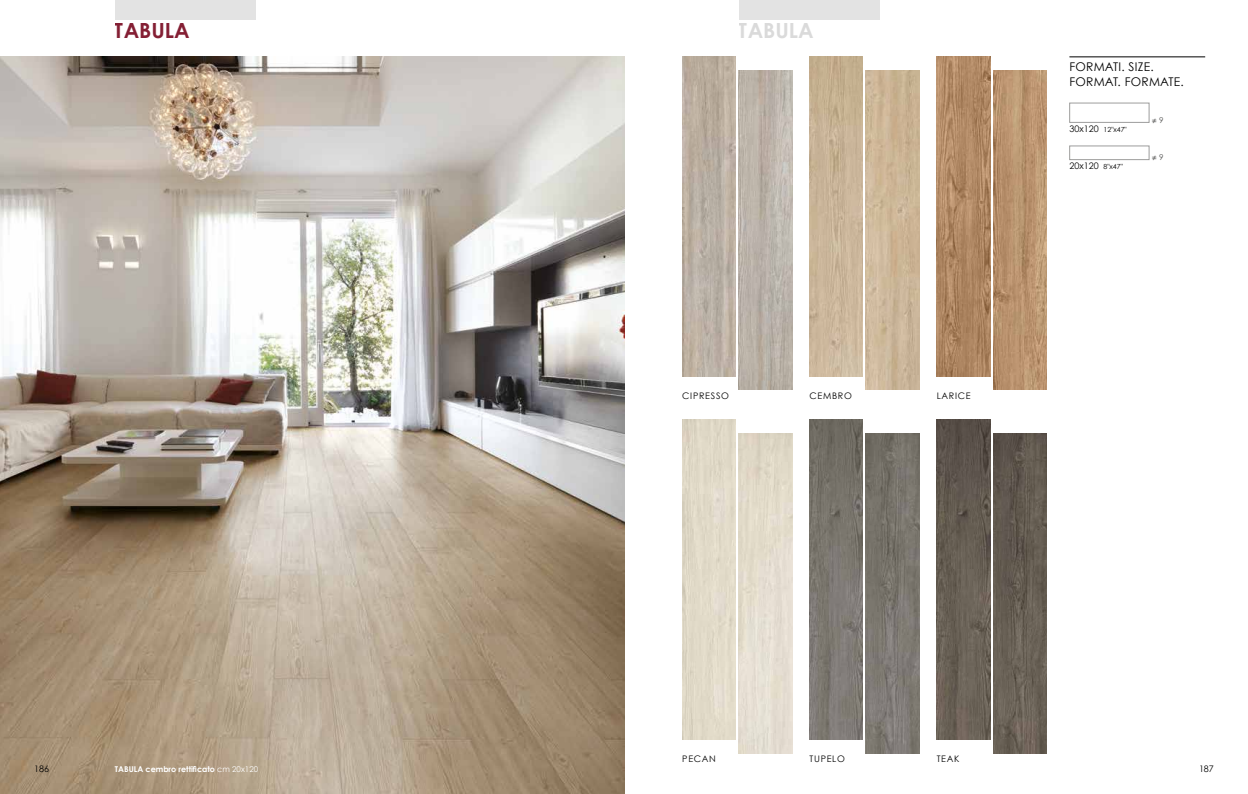
<style>
.page{position:relative;width:1248px;height:794px;background:#fff}
.page>*{position:absolute;margin:0;border:0;box-sizing:border-box;transform-origin:0 0}
.t1{font:700 21px "Century Gothic";color:#841f34}
.t2{font:700 21px "Century Gothic";color:#dadada}
.t3{font:12px/14.4px "Century Gothic";letter-spacing:.02em;color:#000}
.t4{font:9px "Century Gothic";letter-spacing:.08em;color:#000}
.t5{font:700 8px "Century Gothic";color:#fff}
.t6{font:8px "Helvetica";color:#575756}
.t7{font:7px "Century Gothic";color:#000}
.s1{font-size:9px}
.s2{font-size:7px}
.s3{font-family:"Century Gothic"}
.s4{font-weight:400}
</style>
<div class="page">
<img style="left:0;top:57px;width:624px;height:737px">
<div style="left:1069px;top:103px;width:80px;height:20px;border:1px solid #9d9d9c"></div>
<div style="left:1069px;top:146px;width:80px;height:14px;border:1px solid #9d9d9c"></div>
<div style="left:115px;top:0;width:140px;height:20px;background:#e3e3e3"></div>
<div style="left:738px;top:0;width:141px;height:20px;background:#e3e3e3"></div>
<hr style="left:1069px;top:57px;width:135px;height:1px;background:#000">
<img style="left:682px;top:57px;width:53px;height:319px">
<img style="left:738px;top:70px;width:54px;height:320px">
<img style="left:809px;top:57px;width:53px;height:319px">
<img style="left:865px;top:70px;width:54px;height:320px">
<img style="left:936px;top:57px;width:53px;height:319px">
<img style="left:682px;top:420px;width:53px;height:320px">
<img style="left:809px;top:420px;width:53px;height:320px">
<img style="left:936px;top:420px;width:53px;height:320px">
<img style="left:993px;top:70px;width:53px;height:320px">
<img style="left:738px;top:433px;width:54px;height:320px">
<img style="left:865px;top:433px;width:54px;height:320px">
<img style="left:993px;top:433px;width:53px;height:320px">
<h1 class="t1" style="left:115px;top:18px;width:76px">TABULA</h1>
<h1 class="t2" style="left:738px;top:18px;width:76px">TABULA</h1>
<p class="t4" style="left:682px;top:390px;width:48px">CIPRESSO</p>
<p class="t4" style="left:809px;top:390px;width:44px">CEMBRO</p>
<p class="t4" style="left:936px;top:390px;width:36px">LARICE</p>
<h2 class="t3" style="left:1069px;top:59px;width:116px">FORMATI. SIZE.<br>FORMAT. FORMATE.</h2>
<p class="t7" style="left:1069px;top:125px;width:59px"><span class="s1">30x120</span> 12"x47"</p>
<p class="t4" style="left:1069px;top:160px;width:55px">20x120 <span class="s2">8"x47"</span></p>
<p class="t6" style="left:1151px;top:114px;width:13px">≠ <span class="s3">9</span></p>
<p class="t6" style="left:1151px;top:151px;width:13px">≠ <span class="s3">9</span></p>
<p class="t4" style="left:682px;top:753px;width:35px">PECAN</p>
<p class="t4" style="left:809px;top:753px;width:37px">TUPELO</p>
<p class="t4" style="left:936px;top:753px;width:24px">TEAK</p>
<p class="t4" style="left:34px;top:763px;width:16px">186</p>
<p class="t4" style="left:1198px;top:763px;width:16px">187</p>
<p class="t5" style="left:115px;top:763px;width:145px">TABULA cembro rettificato <span class="s4">cm 20x120</span></p>
</div>
